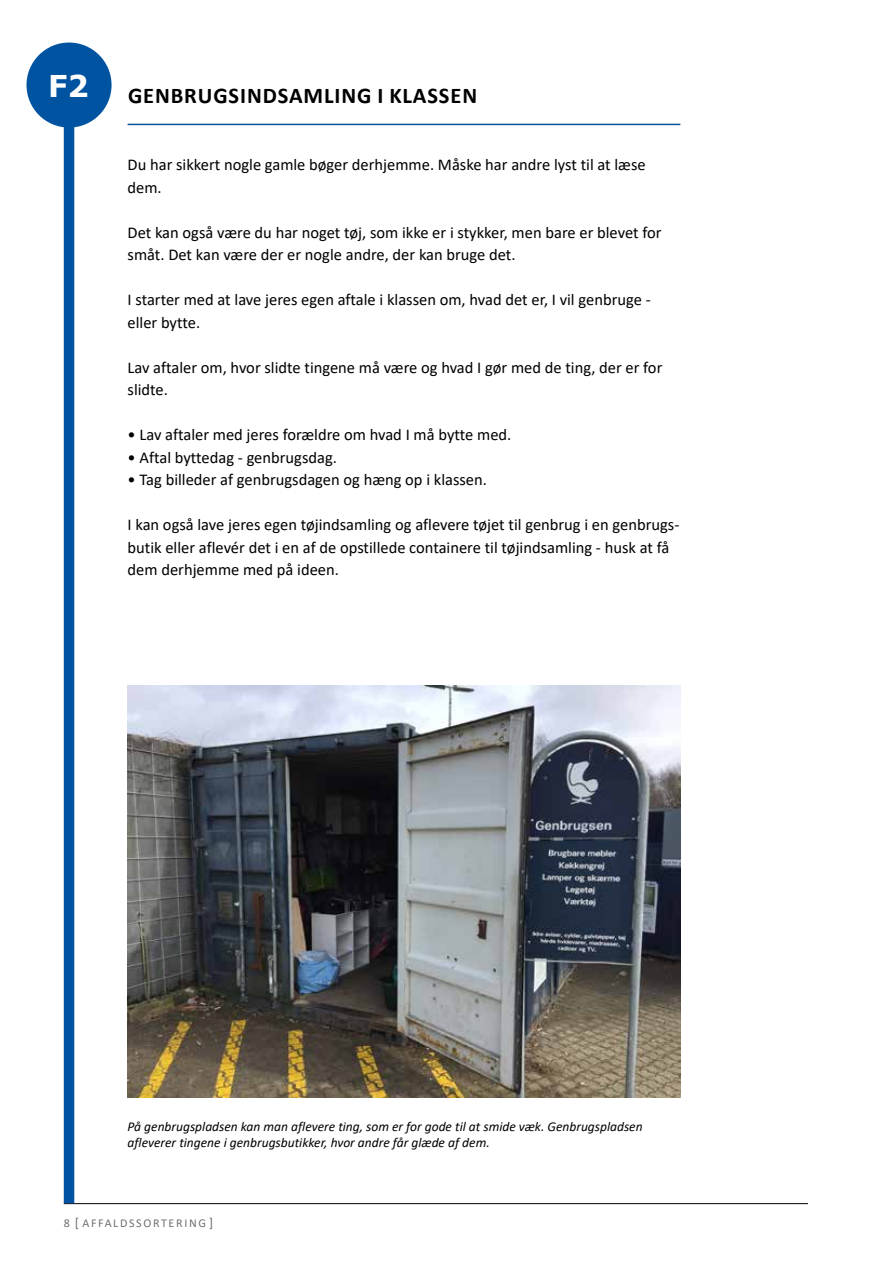
<style>
.page{position:relative;width:893px;height:1263px;background:#fff}
.page>*{position:absolute;margin:0;border:0;box-sizing:border-box;transform-origin:0 0}
.t1{font:700 30px "Verdana";color:#fff}
.t2{font:700 22.5px "Calibri";letter-spacing:.04em;color:#000}
.t3{font:16.5px/22.5px "Calibri";color:#000}
.t4{font:italic 13.5px/16.5px "Calibri";color:#000}
.t5{font:12px "Calibri";letter-spacing:.14em;color:#706f6f}
.s1{font-size:13.5px}
</style>
<div class="page">
<hr style="left:64px;top:1203px;width:744px;height:1px;background:#000">
<div style="left:64px;top:85px;width:10px;height:1118px;background:#0053a1"></div>
<img style="left:128px;top:685px;width:552px;height:413px">
<hr style="left:128px;top:124px;width:552px;height:1px;background:#0053a1">
<div style="left:27px;top:43px;width:85px;height:85px;background:#0053a1;border-radius:50%"></div>
<h1 class="t1" style="left:48px;top:64px;width:42px">F2</h1>
<h2 class="t2" style="left:128px;top:79px;width:351px">GENBRUGSINDSAMLING I KLASSEN</h2>
<p class="t3" style="left:128px;top:153px;width:520px">Du har sikkert nogle gamle bøger derhjemme. Måske har andre lyst til at læse dem.</p>
<p class="t3" style="left:128px;top:221px;width:535px">Det kan også være du har noget tøj, som ikke er i stykker, men bare er blevet for småt. Det kan være der er nogle andre, der kan bruge det.</p>
<p class="t3" style="left:128px;top:288px;width:525px">I starter med at lave jeres egen aftale i klassen om, hvad det er, I vil genbruge - eller bytte.</p>
<p class="t3" style="left:128px;top:356px;width:536px">Lav aftaler om, hvor slidte tingene må være og hvad I gør med de ting, der er for slidte.</p>
<p class="t3" style="left:128px;top:423px;width:385px">• Lav aftaler med jeres forældre om hvad I må bytte med.</p>
<p class="t3" style="left:128px;top:446px;width:211px">• Aftal byttedag - genbrugsdag.</p>
<p class="t3" style="left:128px;top:468px;width:361px">• Tag billeder af genbrugsdagen og hæng op i klassen.</p>
<p class="t3" style="left:128px;top:513px;width:553px">I kan også lave jeres egen tøjindsamling og aflevere tøjet til genbrug i en genbrugs&shy;butik eller aflevér det i en af de opstillede containere til tøjindsamling - husk at få dem derhjemme med på ideen.</p>
<p class="t4" style="left:128px;top:1117px;width:517px">På genbrugspladsen kan man aflevere ting, som er for gode til at smide væk. Genbrugspladsen afleverer tingene i genbrugsbutikker, hvor andre får glæde af dem.</p>
<p class="t5" style="left:64px;top:1215px;width:151px">8 <span class="s1">[</span> AFFALDSSORTERING <span class="s1">]</span></p>
</div>
